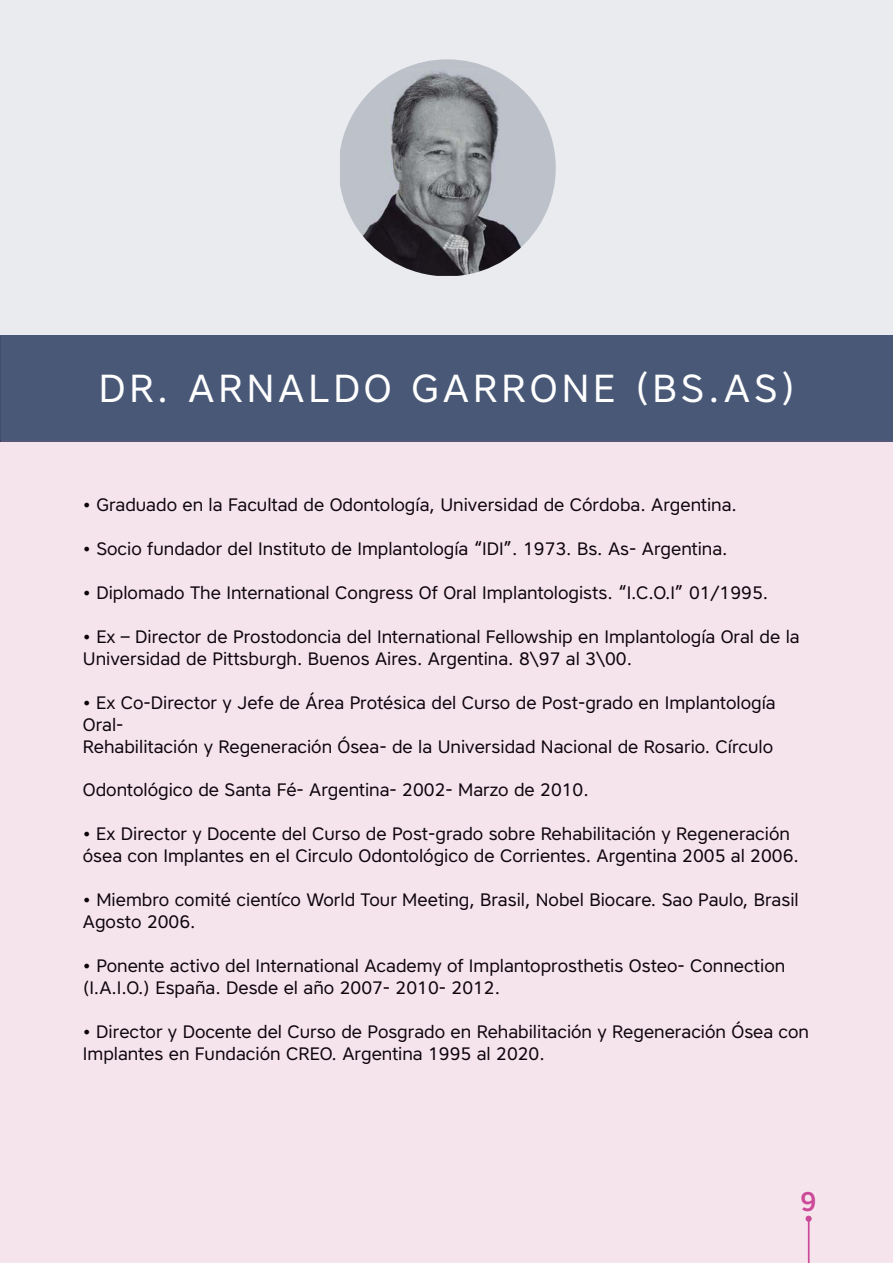
<style>
.page{position:relative;width:893px;height:1263px;background:#fff}
.page>*{position:absolute;margin:0;border:0;box-sizing:border-box;transform-origin:0 0}
.t1{font:39px "Core Sans A45";letter-spacing:.1em;color:#fff}
.t2{font:500 27px "Core Sans A55";color:#cc4b98}
.t3{font:18px/21.9px "Core Sans A45";color:#0e050c}
</style>
<div class="page">
<div style="left:0;top:0;width:893px;height:336px;background:#eaebee"></div>
<div style="left:0;top:336px;width:893px;height:104px;background:#485876"></div>
<div style="left:0;top:442px;width:893px;height:821px;background:#f6e4ed"></div>
<div style="left:802px;top:1192px;width:13px;height:19px;background:#f6e4ed"></div>
<svg style="left:805px;top:1216px;width:6px;height:47px"></svg>
<hr style="left:0;top:440px;width:893px;height:2px;background:#53587a">
<svg style="left:403px;top:59px;width:89px;height:10px"></svg>
<img style="left:340px;top:69px;width:216px;height:156px">
<img style="left:355px;top:225px;width:184px;height:51px">
<h1 class="t1" style="left:99px;top:374px;width:698px">DR. ARNALDO GARRONE (BS.AS)</h1>
<p class="t3" style="left:83px;top:496px;width:655px">• Graduado en la Facultad de Odontología, Universidad de Córdoba. Argentina.</p>
<p class="t3" style="left:83px;top:540px;width:646px">• Socio fundador del Instituto de Implantología “IDI”. 1973. Bs. As- Argentina.</p>
<p class="t3" style="left:83px;top:584px;width:687px">• Diplomado The International Congress Of Oral Implantologists. “I.C.O.I” 01/1995.</p>
<p class="t3" style="left:83px;top:627px;width:718px">• Ex – Director de Prostodoncia del International Fellowship en Implantología Oral de la<br>Universidad de Pittsburgh. Buenos Aires. Argentina. 8\97 al 3\00.</p>
<p class="t3" style="left:83px;top:693px;width:694px">• Ex Co-Director y Jefe de Área Protésica del Curso de Post-grado en Implantología<br>Oral-<br>Rehabilitación y Regeneración Ósea- de la Universidad Nacional de Rosario. Círculo</p>
<p class="t3" style="left:83px;top:781px;width:507px">Odontológico de Santa Fé- Argentina- 2002- Marzo de 2010.</p>
<p class="t3" style="left:83px;top:825px;width:717px">• Ex Director y Docente del Curso de Post-grado sobre Rehabilitación y Regeneración ósea con Implantes en el Circulo Odontológico de Corrientes. Argentina 2005 al 2006.</p>
<p class="t3" style="left:83px;top:891px;width:717px">• Miembro comité cientíco World Tour Meeting, Brasil, Nobel Biocare. Sao Paulo, Brasil<br>Agosto 2006.</p>
<p class="t3" style="left:83px;top:957px;width:704px">• Ponente activo del International Academy of Implantoprosthetis Osteo- Connection (I.A.I.O.) España. Desde el año 2007- 2010- 2012.</p>
<p class="t3" style="left:83px;top:1022px;width:728px">• Director y Docente del Curso de Posgrado en Rehabilitación y Regeneración Ósea con<br>Implantes en Fundación CREO. Argentina 1995 al 2020.</p>
<h2 class="t2" style="left:800px;top:1186px;width:18px">9</h2>
</div>
